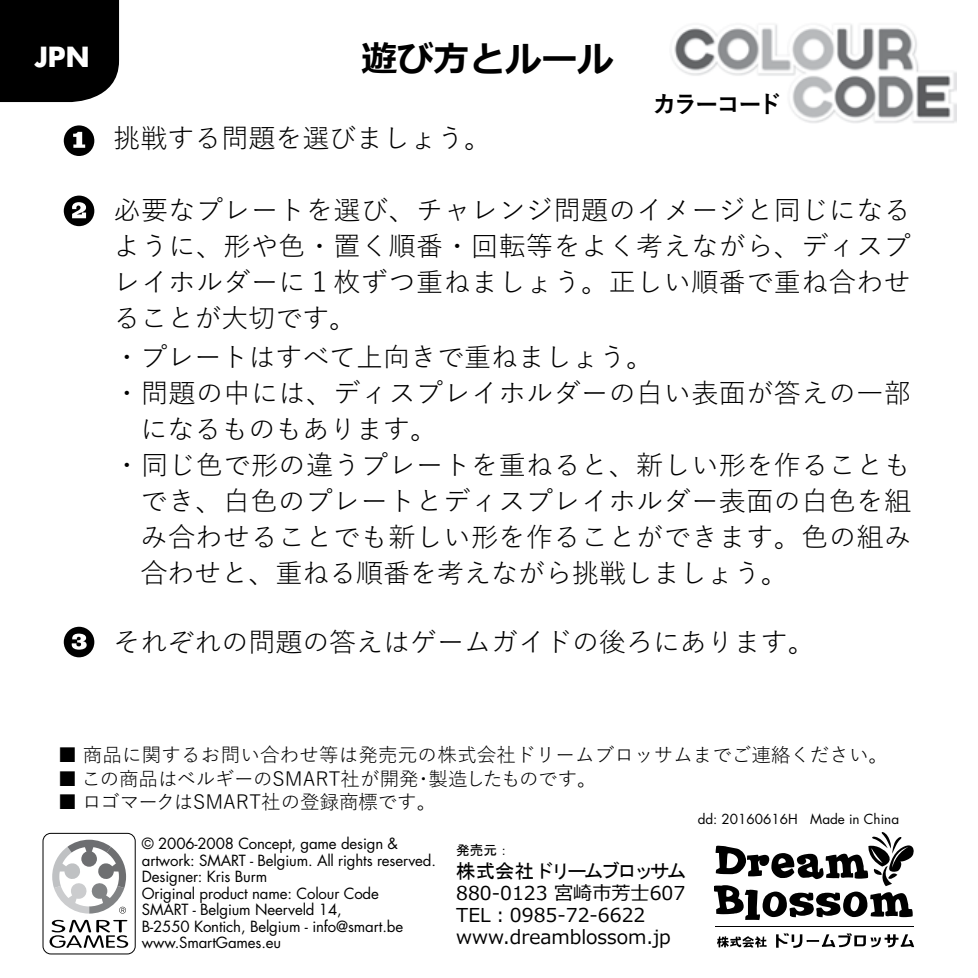
<style>
.page{position:relative;width:978px;height:978px;background:#fff}
.page>*{position:absolute;margin:0;border:0;box-sizing:border-box;transform-origin:0 0}
.t1{font:700 36px "Meiryo";color:#000}
.t2{font:27px/36px "Yu Gothic";letter-spacing:.02em;color:#000;text-align:justify}
.t3{font:27px "Yu Gothic";color:#000}
.t4{font:700 27px "Futura Std";color:#fff}
.t5{font:700 24px "Yu Gothic";letter-spacing:-.115em;color:#000}
.t6{font:19.5px "Yu Gothic";color:#000}
.t7{font:19.5px "MS Gothic";letter-spacing:-.15em;color:#000}
.t8{font:19.2px/21.9px "Meiryo";color:#000}
.t9{font:15px/16.5px "Futura Std";letter-spacing:-.01em;color:#000}
.t10{font:13.8px "MS Gothic";color:#000}
.t11{font:13.5px "Futura Std";color:#000}
</style>
<div class="page">
<img style="left:671px;top:24px;width:286px;height:99px">
<div style="left:0;top:0;width:119px;height:102px;background:#000"></div>
<div style="left:64px;top:125px;width:31px;height:31px;background:#000;border-radius:50%"></div>
<svg style="left:73px;top:132px;width:12px;height:16px"></svg>
<div style="left:64px;top:195px;width:31px;height:31px;background:#000;border-radius:50%"></div>
<svg style="left:72px;top:202px;width:14px;height:16px"></svg>
<div style="left:64px;top:627px;width:31px;height:31px;background:#000;border-radius:50%"></div>
<svg style="left:72px;top:634px;width:15px;height:16px"></svg>
<div style="left:43px;top:833px;width:93px;height:121px;border:1px solid #000;border-radius:8px"></div>
<svg style="left:50px;top:920px;width:78px;height:28px"></svg>
<svg style="left:52px;top:840px;width:74px;height:74px"></svg>
<svg style="left:717px;top:936px;width:50px;height:12px"></svg>
<svg style="left:776px;top:933px;width:138px;height:15px"></svg>
<hr style="left:715px;top:926px;width:199px;height:1px;background:#000">
<svg style="left:714px;top:832px;width:200px;height:88px"></svg>
<p class="t4" style="left:35px;top:39px;width:56px">JPN</p>
<h1 class="t1" style="left:361px;top:34px;width:253px">遊び方とルール</h1>
<p class="t3" style="left:114px;top:113px;width:379px">挑戦する問題を選びましょう。</p>
<p class="t5" style="left:652px;top:91px;width:131px">カラーコード</p>
<p class="t2" style="left:114px;top:189px;width:799px">必要なプレートを選び、チャレンジ問題のイメージと同じになるように、形や色・置く順番・回転等をよく考えながら、ディスプレイホルダーに１枚ずつ重ねましょう。正しい順番で重ね合わせることが大切です。</p>
<p class="t3" style="left:114px;top:332px;width:541px">・プレートはすべて上向きで重ねましょう。</p>
<p class="t2" style="left:114px;top:372px;width:799px">・問題の中には、ディスプレイホルダーの白い表面が答えの一部</p>
<p class="t3" style="left:141px;top:404px;width:298px">になるものもあります。</p>
<p class="t2" style="left:114px;top:444px;width:799px">・同じ色で形の違うプレートを重ねると、新しい形を作ることも</p>
<p class="t2" style="left:141px;top:480px;width:772px">でき、白色のプレートとディスプレイホルダー表面の白色を組</p>
<p class="t2" style="left:141px;top:516px;width:772px">み合わせることでも新しい形を作ることができます。色の組み</p>
<p class="t3" style="left:141px;top:548px;width:649px">合わせと、重ねる順番を考えながら挑戦しましょう。</p>
<p class="t3" style="left:114px;top:617px;width:703px">それぞれの問題の答えはゲームガイドの後ろにあります。</p>
<p class="t6" style="left:58px;top:737px;width:832px">■ 商品に関するお問い合わせ等は発売元の株式会社ドリームブロッサムまでご連絡ください。</p>
<p class="t6" style="left:58px;top:760px;width:541px">■ この商品はベルギーのSMART社が開発・製造したものです。</p>
<p class="t6" style="left:58px;top:784px;width:380px">■ ロゴマークはSMART社の登録商標です。</p>
<p class="t10" style="left:456px;top:843px;width:56px">発売元：</p>
<p class="t7" style="left:456px;top:861px;width:232px">株式会社ドリームブロッサム</p>
<p class="t8" style="left:456px;top:883px;width:231px">880-0123 宮崎市芳士607<br>TEL：0985-72-6622 www.dreamblossom.jp</p>
<p class="t11" style="left:698px;top:811px;width:203px">dd: 20160616H Made in China</p>
<p class="t9" style="left:142px;top:835px;width:296px">© 2006-2008 Concept, game design &amp; artwork: SMART - Belgium. All rights reserved.<br>Designer: Kris Burm<br>Original product name: Colour Code<br>SMART - Belgium Neerveld 14,<br>B-2550 Kontich, Belgium - info@smart.be www.SmartGames.eu</p>
</div>
